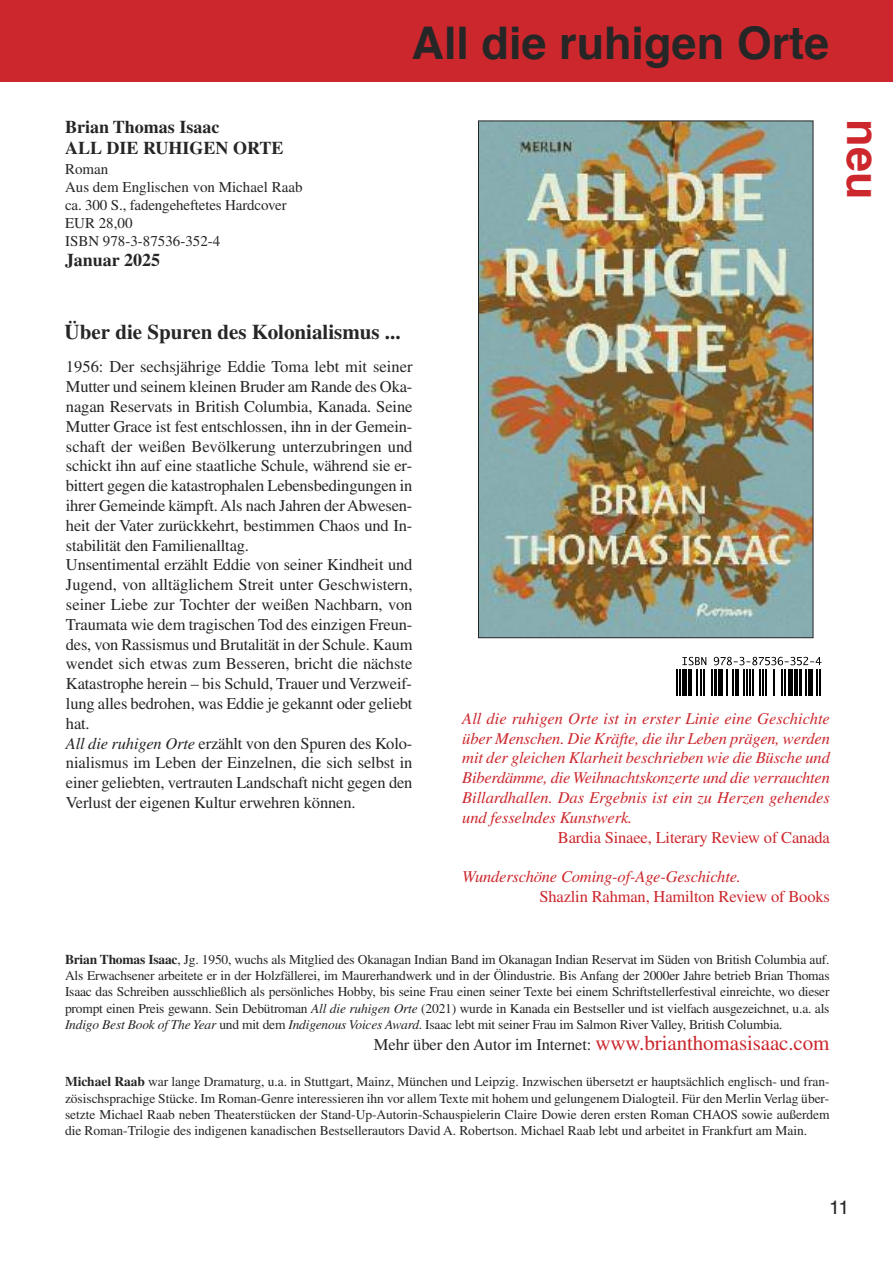
<style>
.page{position:relative;width:893px;height:1263px;background:#fff}
.page>*{position:absolute;margin:0;border:0;box-sizing:border-box;transform-origin:0 0}
.t1{font:700 45px "Helvetica";color:#272627}
.t2{font:700 45px "Helvetica";color:#cc272d}
.t3{font:700 21px "Times";color:#272627}
.t4{font:19.5px "Helvetica";color:#272627}
.t5{font:700 18px/21.6px "Times";color:#272627}
.t6{font:16.5px/19.8px "Times";letter-spacing:-.01em;color:#272627}
.t7{font:italic 16.5px/19.8px "Times";letter-spacing:-.01em;color:#cc272d;text-align:justify}
.t8{font:16.5px "Times";letter-spacing:-.01em;color:#cc272d}
.t9{font:15px/18px "Times";color:#272627}
.t10{font:13.5px/16.2px "Times";letter-spacing:-.01em;color:#272627;text-align:justify}
.s1{font-style:italic}
.s2{font-weight:700}
.s3{font-size:21px;color:#cc272d}
</style>
<div class="page">
<div style="left:0;top:0;width:68px;height:82px;background:#cc272d"></div>
<div style="left:23px;top:0;width:870px;height:82px;background:#cc272d"></div>
<hr style="left:676px;top:669px;width:2px;height:26px;background:#000">
<hr style="left:679px;top:669px;width:2px;height:26px;background:#000">
<svg style="left:682px;top:657px;width:139px;height:38px"></svg>
<img style="left:480px;top:123px;width:331px;height:513px">
<h3 class="t5" style="left:65px;top:116px;width:220px">Brian Thomas Isaac<br>ALL DIE RUHIGEN ORTE</h3>
<p class="t9" style="left:65px;top:160px;width:239px">Roman<br>Aus dem Englischen von Michael Raab ca. 300 S., fadengeheftetes Hardcover<br>EUR 28,00<br>ISBN 978-3-87536-352-4</p>
<h3 class="t5" style="left:65px;top:249px;width:97px">Januar 2025</h3>
<h1 class="t1" style="left:412px;top:25px;width:419px">All die ruhigen orte</h1>
<h1 class="t2" style="left:882px;top:119px;width:82px;rotate:90deg">neu</h1>
<h2 class="t3" style="left:65px;top:319px;width:337px">Über die Spuren des Kolonialismus ...</h2>
<p class="t6" style="left:66px;top:357px;width:348px">1956: Der sechsjährige Eddie Toma lebt mit seiner Mutter und seinem kleinen Bruder am Rande des Oka&shy;nagan Reservats in British Columbia, Kanada. Seine Mutter Grace ist fest entschlossen, ihn in der Gemein&shy;schaft der weißen Bevölkerung unterzubringen und schickt ihn auf eine staatliche Schule, während sie er&shy;bittert gegen die katastrophalen Lebensbedingungen in ihrer Gemeinde kämpft.Als nach Jahren derAbwesen&shy;heit der Vater zurückkehrt, bestimmen Chaos und In&shy;stabilität den Familienalltag.<br>Unsentimental erzählt Eddie von seiner Kindheit und Jugend, von alltäglichem Streit unter Geschwistern, seiner Liebe zur Tochter der weißen Nachbarn, von Traumata wie dem tragischen Tod des einzigen Freun&shy;des, von Rassismus und Brutalität in der Schule. Kaum wendet sich etwas zum Besseren, bricht die nächste Katastrophe herein – bis Schuld, Trauer undVerzweif&shy;lung alles bedrohen, was Eddie je gekannt oder geliebt hat.<br><span class="s1">All die ruhigen Orte</span> erzählt von den Spuren des Kolo&shy;nialismus im Leben der Einzelnen, die sich selbst in einer geliebten, vertrauten Landschaft nicht gegen den Verlust der eigenen Kultur erwehren können.</p>
<p class="t7" style="left:462px;top:708px;width:369px">All die ruhigen Orte ist in erster Linie eine Geschichte über Menschen. Die Kräfte, die ihr Leben prägen, werden mit der gleichen Klarheit beschrieben wie die Büsche und Biberdämme, die Weihnachtskonzerte und die verrauchten Billardhallen. Das Ergebnis ist ein zu Herzen gehendes und fesselndes Kunstwerk.</p>
<p class="t8" style="left:558px;top:827px;width:274px">Bardia Sinaee, Literary Review of Canada</p>
<p class="t7" style="left:462px;top:867px;width:280px">Wunderschöne Coming-of-Age-Geschichte.</p>
<p class="t8" style="left:539px;top:887px;width:292px">Shazlin Rahman, Hamilton Review of Books</p>
<p class="t10" style="left:65px;top:951px;width:766px"><span class="s2">Brian Thomas Isaac</span>, Jg. 1950, wuchs als Mitglied des Okanagan Indian Band im Okanagan Indian Reservat im Süden von British Columbia auf.<br>Als Erwachsener arbeitete er in der Holzfällerei, im Maurerhandwerk und in der Ölindustrie. Bis Anfang der 2000er Jahre betrieb Brian Thomas Isaac das Schreiben ausschließlich als persönliches Hobby, bis seine Frau einen seiner Texte bei einem Schriftstellerfestival einreichte, wo dieser prompt einen Preis gewann. Sein Debütroman <span class="s1">All die ruhigen Orte</span> (2021) wurde in Kanada ein Bestseller und ist vielfach ausgezeichnet, u.a. als <span class="s1">Indigo Best Book of The Year</span> und mit dem <span class="s1">Indigenous Voices Award</span>. Isaac lebt mit seiner Frau im Salmon River Valley, British Columbia.</p>
<p class="t6" style="left:374px;top:1034px;width:457px">Mehr über den Autor im Internet: <span class="s3">www.brianthomasisaac.com</span></p>
<p class="t10" style="left:65px;top:1073px;width:766px"><span class="s2">Michael Raab</span> war lange Dramaturg, u.a. in Stuttgart, Mainz, München und Leipzig. Inzwischen übersetzt er hauptsächlich englisch- und fran&shy;zösischsprachige Stücke. Im Roman-Genre interessieren ihn vor allem Texte mit hohem und gelungenem Dialogteil. Für den Merlin Verlag über&shy;setzte Michael Raab neben Theaterstücken der Stand-Up-Autorin-Schauspielerin Claire Dowie deren ersten Roman CHAOS sowie außerdem die Roman-Trilogie des indigenen kanadischen Bestsellerautors David A. Robertson. Michael Raab lebt und arbeitet in Frankfurt am Main.</p>
<h3 class="t4" style="left:829px;top:1199px;width:22px">11</h3>
</div>
